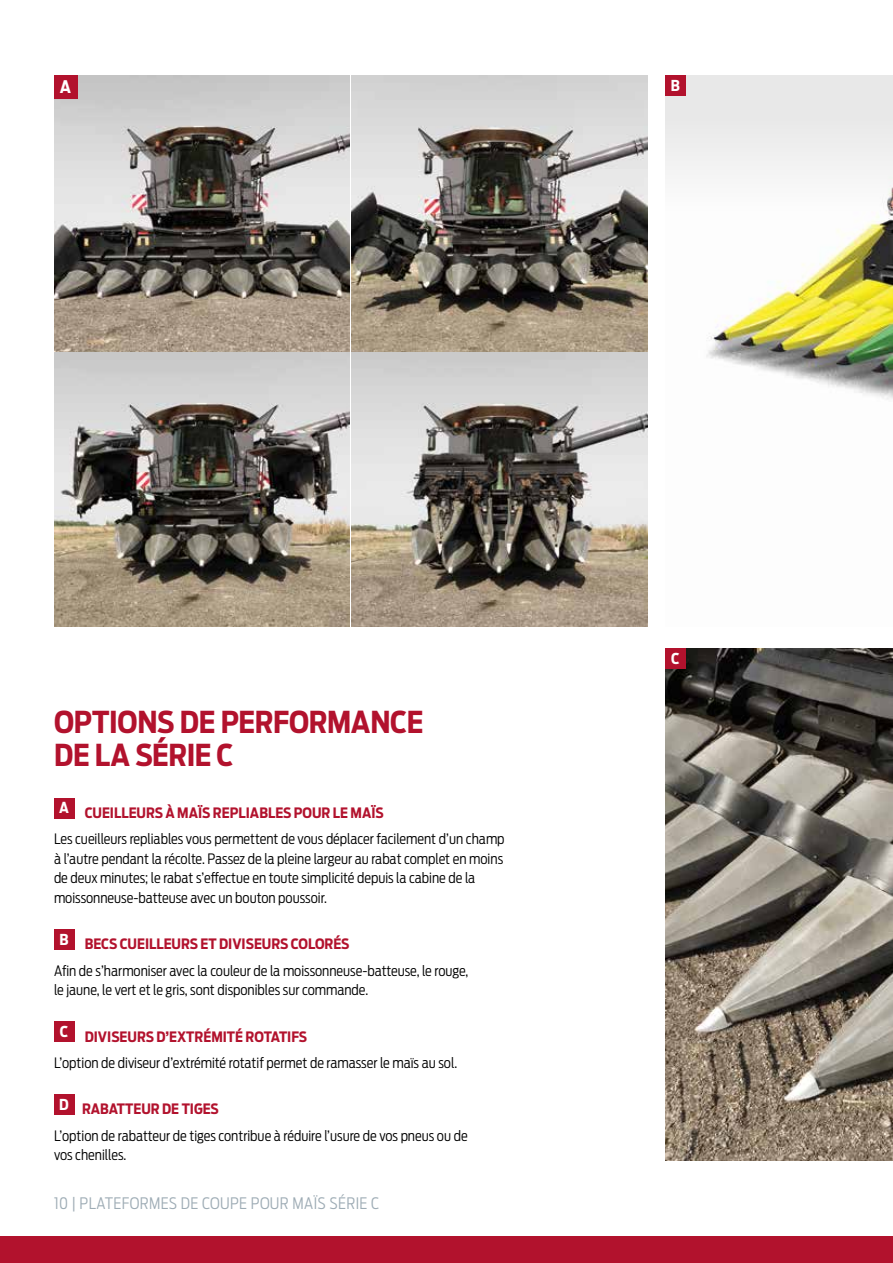
<style>
.page{position:relative;width:893px;height:1263px;background:#fff}
.page>*{position:absolute;margin:0;border:0;box-sizing:border-box;transform-origin:0 0}
.t1{font:700 30px/33px "Antenna Cond";letter-spacing:-.01em;color:#b2122d}
.t2{font:700 17.25px "Antenna Cond";color:#fff}
.t3{font:300 15.75px "Antenna Cond";letter-spacing:.025em;color:#9eacb5}
.t4{font:700 15px "Antenna Cond";color:#fff}
.t5{font:300 14.25px/26.2px "Antenna Cond";color:#000}
.s1{font-weight:700;color:#b2122d}
</style>
<div class="page">
<div style="left:54px;top:798px;width:20px;height:20px;background:#b2122d"></div>
<div style="left:54px;top:929px;width:20px;height:20px;background:#b2122d"></div>
<div style="left:54px;top:1021px;width:20px;height:21px;background:#b2122d"></div>
<div style="left:54px;top:1094px;width:20px;height:20px;background:#b2122d"></div>
<img style="left:54px;top:76px;width:593px;height:275px">
<img style="left:54px;top:353px;width:593px;height:274px">
<div style="left:54px;top:76px;width:23px;height:23px;background:#b2122d"></div>
<img style="left:665px;top:648px;width:228px;height:512px">
<div style="left:665px;top:648px;width:20px;height:20px;background:#b2122d"></div>
<img style="left:665px;top:76px;width:228px;height:324px">
<div style="left:0;top:1236px;width:893px;height:27px;background:#b2122d"></div>
<p class="t2" style="left:60px;top:77px;width:13px">A</p>
<p class="t4" style="left:671px;top:77px;width:11px">B</p>
<h1 class="t1" style="left:54px;top:705px;width:371px">OPTIONS DE PERFORMANCE<br>DE LA SÉRIE C</h1>
<p class="t5" style="left:54px;top:800px;width:452px;text-indent:5px"><sup>A</sup> <span class="s1">CUEILLEURS À MAÏS REPLIABLES POUR LE MAÏS<br></span>Les cueilleurs repliables vous permettent de vous déplacer facilement d’un champ</p>
<p class="t5" style="left:54px;top:849px;width:451px;line-height:19.5px">à l’autre pendant la récolte. Passez de la pleine largeur au rabat complet en moins de deux minutes; le rabat s’effectue en toute simplicité depuis la cabine de la moissonneuse-batteuse avec un bouton poussoir.</p>
<p class="t5" style="left:54px;top:931px;width:416px;text-indent:6px"><sup>B</sup> <span class="s1">BECS CUEILLEURS ET DIVISEURS COLORÉS<br></span>Afin de s’harmoniser avec la couleur de la moissonneuse-batteuse, le rouge,</p>
<p class="t5" style="left:54px;top:977px;width:316px">le jaune, le vert et le gris, sont disponibles sur commande.</p>
<p class="t5" style="left:54px;top:1023px;width:405px;text-indent:6px"><sup>C</sup> <span class="s1">DIVISEURS D’EXTRÉMITÉ ROTATIFS<br></span>L’option de diviseur d’extrémité rotatif permet de ramasser le maïs au sol.</p>
<p class="t5" style="left:54px;top:1096px;width:415px;text-indent:5px"><sup>D</sup> <span class="s1">RABATTEUR DE TIGES<br></span>L’option de rabatteur de tiges contribue à réduire l’usure de vos pneus ou de</p>
<p class="t5" style="left:54px;top:1142px;width:74px">vos chenilles.</p>
<p class="t3" style="left:54px;top:1194px;width:327px">10 | PLATEFORMES DE COUPE POUR MAÏS SÉRIE C</p>
<p class="t4" style="left:671px;top:649px;width:10px">C</p>
</div>
